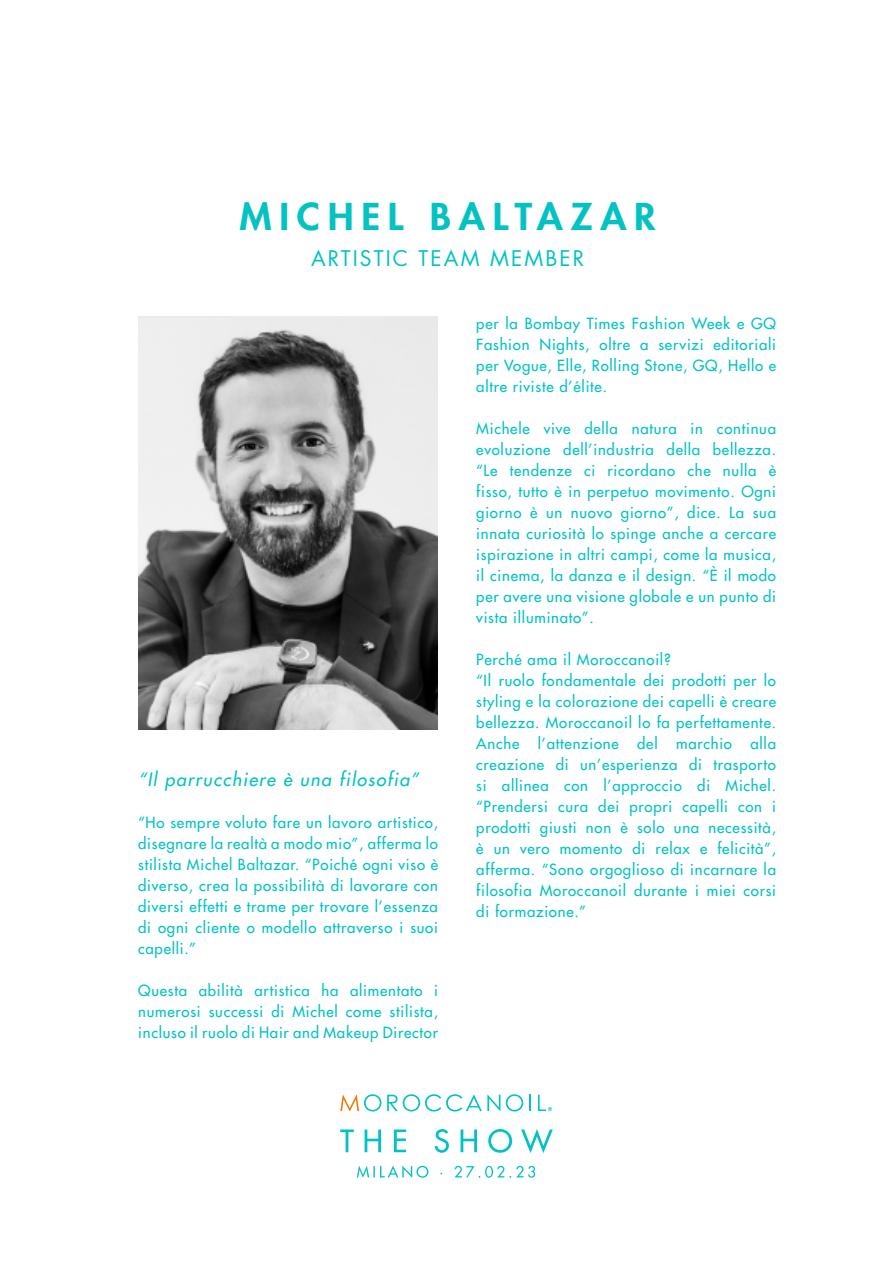
<style>
.page{position:relative;width:893px;height:1263px;background:#fff}
.page>*{position:absolute;margin:0;border:0;box-sizing:border-box;transform-origin:0 0}
.t1{font:800 36px "Futura Std";letter-spacing:.2em;color:#03c2c2;scale:1.07 1}
.t2{font:21px "Futura Std";letter-spacing:.1em;color:#03c2c2}
.t3{font:italic 18px "Futura LT";letter-spacing:.075em;color:#03c2c2}
.t4{font:15px/21px "Futura LT";letter-spacing:.05em;color:#03c2c2;text-align:justify}
</style>
<div class="page">
<img style="left:138px;top:317px;width:300px;height:412px">
<svg style="left:340px;top:1129px;width:213px;height:24px"></svg>
<svg style="left:357px;top:1165px;width:178px;height:13px"></svg>
<svg style="left:340px;top:1094px;width:41px;height:17px"></svg>
<svg style="left:506px;top:1094px;width:17px;height:17px"></svg>
<svg style="left:529px;top:1095px;width:2px;height:16px"></svg>
<svg style="left:387px;top:1094px;width:113px;height:17px"></svg>
<svg style="left:538px;top:1095px;width:14px;height:16px"></svg>
<h1 class="t1" style="left:239px;top:193px;width:390px">MICHEL BALTAZAR</h1>
<h2 class="t2" style="left:311px;top:244px;width:275px">ARTISTIC TEAM MEMBER</h2>
<p class="t3" style="left:138px;top:768px;width:282px">“Il parrucchiere è una filosofia”</p>
<p class="t4" style="left:138px;top:812px;width:301px">“Ho sempre voluto fare un lavoro artistico, disegnare la realtà a modo mio”, afferma lo stilista Michel Baltazar. “Poiché ogni viso è diverso, crea la possibilità di lavorare con diversi effetti e trame per trovare l’essenza di ogni cliente o modello attraverso i suoi capelli.”</p>
<p class="t4" style="left:138px;top:980px;width:301px">Questa abilità artistica ha alimentato i numerosi successi di Michel come stilista, incluso il ruolo di Hair and Makeup Director</p>
<p class="t4" style="left:476px;top:313px;width:301px">per la Bombay Times Fashion Week e GQ Fashion Nights, oltre a servizi editoriali per Vogue, Elle, Rolling Stone, GQ, Hello e altre riviste d’élite.</p>
<p class="t4" style="left:476px;top:418px;width:301px">Michele vive della natura in continua evoluzione dell’industria della bellezza. “Le tendenze ci ricordano che nulla è fisso, tutto è in perpetuo movimento. Ogni giorno è un nuovo giorno”, dice. La sua innata curiosità lo spinge anche a cercare ispirazione in altri campi, come la musica, il cinema, la danza e il design. “È il modo per avere una visione globale e un punto di vista illuminato”.</p>
<p class="t4" style="left:476px;top:649px;width:301px;text-align:left">Perché ama il Moroccanoil?<br>“Il ruolo fondamentale dei prodotti per lo styling e la colorazione dei capelli è creare bellezza. Moroccanoil lo fa perfettamente.<br>Anche l’attenzione del marchio alla creazione di un’esperienza di trasporto si allinea con l’approccio di Michel. “Prendersi cura dei propri capelli con i prodotti giusti non è solo una necessità, è un vero momento di relax e felicità”, afferma. “Sono orgoglioso di incarnare la filosofia Moroccanoil durante i miei corsi di formazione.”</p>
</div>
